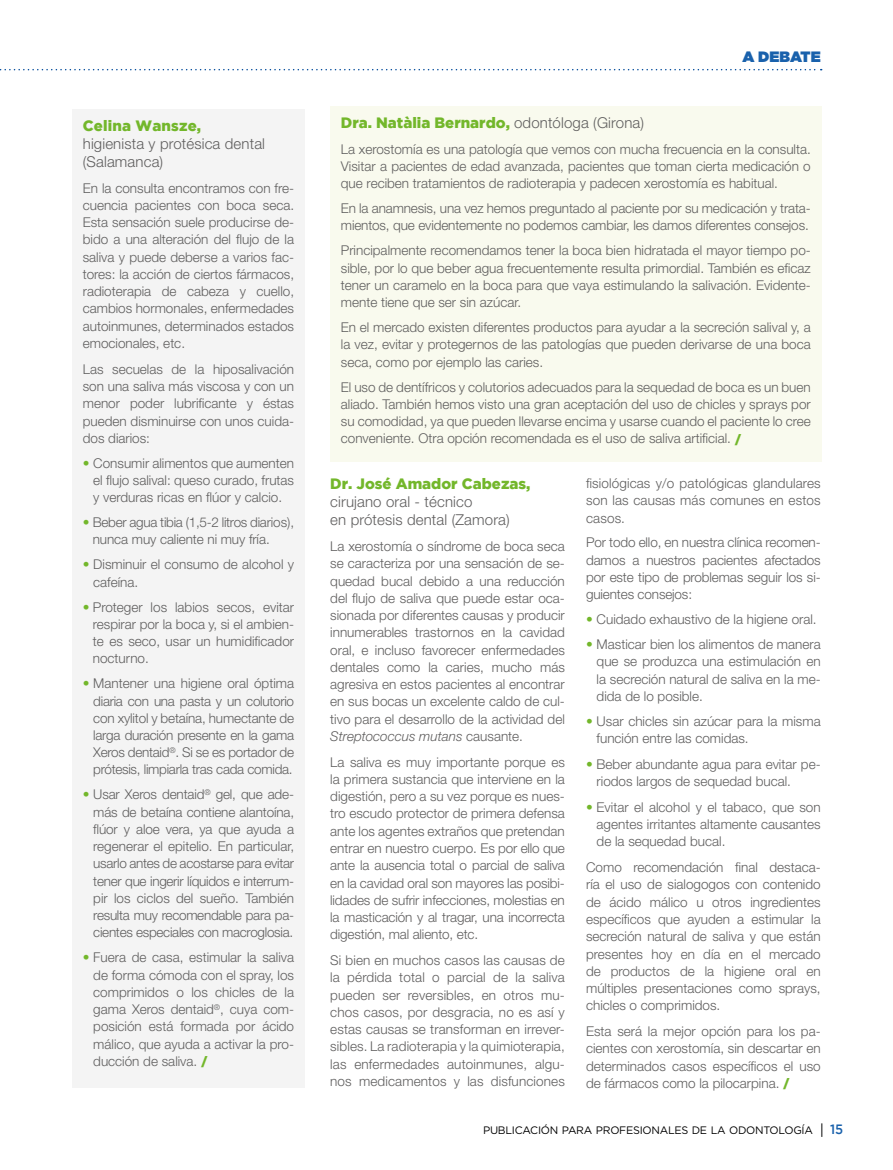
<style>
.page{position:relative;width:893px;height:1170px;background:#fff}
.page>*{position:absolute;margin:0;border:0;box-sizing:border-box;transform-origin:0 0}
.t1{font:300 15px/18px "Helvetica Neue LT Std";letter-spacing:.01em;color:#5f5e5e}
.t2{font:900 15px "Gotham";color:#73b72b}
.t3{font:900 15px "Gotham";color:#1961ac}
.t4{font:300 13.5px/17.2px "Helvetica Neue LT Std";color:#5f5e5e;text-align:justify}
.t5{font:10.8px "Gotham Book SC800";letter-spacing:-.025em;color:#000}
.s1{color:#73b72b}
.s2{font-weight:900;font-size:15px;color:#73b72b}
.s3{font-family:"Helvetica Neue LT Std";font-weight:300;color:#5f5e5e}
.s4{font-style:italic}
.s5{font-family:"Helvetica Neue LT Std";font-size:13.5px}
.s6{font-family:"Gotham";font-weight:500;font-size:13.5px;color:#1961ac}
</style>
<div class="page">
<svg style="left:0;top:69px;width:822px;height:1px"></svg>
<div style="left:72px;top:109px;width:233px;height:978px;background:#f4f4f4"></div>
<div style="left:330px;top:106px;width:491px;height:356px;background:#f9faee"></div>
<p class="t2" style="left:83px;top:117px;width:120px">Celina Wansze,</p>
<p class="t1" style="left:83px;top:134px;width:184px">higienista y protésica dental (Salamanca)</p>
<p class="t4" style="left:83px;top:179px;width:213px">En la consulta encontramos con fre&shy;cuencia pacientes con boca seca.<br>Esta sensación suele producirse de&shy;bido a una alteración del flujo de la saliva y puede deberse a varios fac&shy;tores: la acción de ciertos fármacos, radioterapia de cabeza y cuello, cambios hormonales, enfermedades autoinmunes, determinados estados emocionales, etc.</p>
<p class="t4" style="left:83px;top:360px;width:213px">Las secuelas de la hiposalivación son una saliva más viscosa y con un menor poder lubrificante y éstas pueden disminuirse con unos cuida&shy;dos diarios:</p>
<p class="t4" style="left:93px;top:454px;width:202px;text-indent:-11px"><span class="s1">•</span> Consumir alimentos que aumenten el flujo salival: queso curado, frutas y verduras ricas en flúor y calcio.</p>
<p class="t4" style="left:93px;top:513px;width:203px;text-indent:-10px"><span class="s1">•</span> Beber agua tibia (1,5-2 litros diarios), nunca muy caliente ni muy fría.</p>
<p class="t4" style="left:93px;top:555px;width:202px;text-indent:-11px"><span class="s1">•</span> Disminuir el consumo de alcohol y cafeína.</p>
<p class="t4" style="left:93px;top:597px;width:203px;text-indent:-10px"><span class="s1">•</span> Proteger los labios secos, evitar respirar por la boca y, si el ambien&shy;te es seco, usar un humidificador nocturno.</p>
<p class="t4" style="left:93px;top:674px;width:202px;text-indent:-10px"><span class="s1">•</span> Mantener una higiene oral óptima diaria con una pasta y un colutorio con xylitol y betaína, humectante de larga duración presente en la gama Xeros dentaid<sup>®</sup>. Si se es portador de prótesis, limpiarla tras cada comida.</p>
<p class="t4" style="left:93px;top:785px;width:202px;text-indent:-11px"><span class="s1">•</span> Usar Xeros dentaid<sup>®</sup> gel, que ade&shy;más de betaína contiene alantoína, flúor y aloe vera, ya que ayuda a regenerar el epitelio. En particular, usarlo antes de acostarse para evitar tener que ingerir líquidos e interrum&shy;pir los ciclos del sueño. También resulta muy recomendable para pa&shy;cientes especiales con macroglosia.</p>
<p class="t4" style="left:93px;top:948px;width:202px;text-indent:-11px"><span class="s1">•</span> Fuera de casa, estimular la saliva de forma cómoda con el spray, los comprimidos o los chicles de la gama Xeros dentaid<sup>®</sup>, cuya com&shy;posición está formada por ácido málico, que ayuda a activar la pro&shy;ducción de saliva. <span class="s2">/</span></p>
<p class="t3" style="left:742px;top:48px;width:80px">A DEBATE</p>
<p class="t2" style="left:341px;top:114px;width:305px">Dra. Natàlia Bernardo, <span class="s3">odontóloga (Girona)</span></p>
<p class="t4" style="left:341px;top:140px;width:471px">La xerostomía es una patología que vemos con mucha frecuencia en la consulta.<br>Visitar a pacientes de edad avanzada, pacientes que toman cierta medicación o que reciben tratamientos de radioterapia y padecen xerostomía es habitual.</p>
<p class="t4" style="left:341px;top:199px;width:471px">En la anamnesis, una vez hemos preguntado al paciente por su medicación y trata&shy;mientos, que evidentemente no podemos cambiar, les damos diferentes consejos.</p>
<p class="t4" style="left:341px;top:241px;width:471px">Principalmente recomendamos tener la boca bien hidratada el mayor tiempo po&shy;sible, por lo que beber agua frecuentemente resulta primordial. También es eficaz tener un caramelo en la boca para que vaya estimulando la salivación. Evidente&shy;mente tiene que ser sin azúcar.</p>
<p class="t4" style="left:341px;top:318px;width:471px">En el mercado existen diferentes productos para ayudar a la secreción salival y, a la vez, evitar y protegernos de las patologías que pueden derivarse de una boca seca, como por ejemplo las caries.</p>
<p class="t4" style="left:341px;top:378px;width:471px">El uso de dentífricos y colutorios adecuados para la sequedad de boca es un buen aliado. También hemos visto una gran aceptación del uso de chicles y sprays por su comodidad, ya que pueden llevarse encima y usarse cuando el paciente lo cree conveniente. Otra opción recomendada es el uso de saliva artificial. <span class="s2">/</span></p>
<p class="t2" style="left:330px;top:475px;width:202px">Dr. José Amador Cabezas,</p>
<p class="t1" style="left:330px;top:492px;width:181px">cirujano oral - técnico<br>en prótesis dental (Zamora)</p>
<p class="t4" style="left:330px;top:537px;width:236px">La xerostomía o síndrome de boca seca se caracteriza por una sensación de se&shy;quedad bucal debido a una reducción del flujo de saliva que puede estar oca&shy;sionada por diferentes causas y producir innumerables trastornos en la cavidad oral, e incluso favorecer enfermedades dentales como la caries, mucho más agresiva en estos pacientes al encontrar en sus bocas un excelente caldo de cul&shy;tivo para el desarrollo de la actividad del <span class="s4">Streptococcus mutans</span> causante.</p>
<p class="t4" style="left:330px;top:753px;width:236px">La saliva es muy importante porque es la primera sustancia que interviene en la digestión, pero a su vez porque es nues&shy;tro escudo protector de primera defensa ante los agentes extraños que pretendan entrar en nuestro cuerpo. Es por ello que ante la ausencia total o parcial de saliva en la cavidad oral son mayores las posibi&shy;lidades de sufrir infecciones, molestias en la masticación y al tragar, una incorrecta digestión, mal aliento, etc.</p>
<p class="t4" style="left:330px;top:951px;width:236px">Si bien en muchos casos las causas de la pérdida total o parcial de la saliva pueden ser reversibles, en otros mu&shy;chos casos, por desgracia, no es así y estas causas se transforman en irrever&shy;sibles. La radioterapia y la quimioterapia, las enfermedades autoinmunes, algu&shy;nos medicamentos y las disfunciones</p>
<p class="t4" style="left:586px;top:474px;width:236px">fisiológicas y/o patológicas glandulares son las causas más comunes en estos casos.</p>
<p class="t4" style="left:586px;top:533px;width:236px">Por todo ello, en nuestra clínica recomen&shy;damos a nuestros pacientes afectados por este tipo de problemas seguir los si&shy;guientes consejos:</p>
<p class="t4" style="left:586px;top:610px;width:232px"><span class="s1">•</span> Cuidado exhaustivo de la higiene oral.</p>
<p class="t4" style="left:597px;top:635px;width:226px;text-indent:-11px"><span class="s1">•</span> Masticar bien los alimentos de manera que se produzca una estimulación en la secreción natural de saliva en la me&shy;dida de lo posible.</p>
<p class="t4" style="left:597px;top:712px;width:226px;text-indent:-11px"><span class="s1">•</span> Usar chicles sin azúcar para la misma función entre las comidas.</p>
<p class="t4" style="left:597px;top:755px;width:226px;text-indent:-11px"><span class="s1">•</span> Beber abundante agua para evitar pe&shy;riodos largos de sequedad bucal.</p>
<p class="t4" style="left:597px;top:798px;width:226px;text-indent:-11px"><span class="s1">•</span> Evitar el alcohol y el tabaco, que son agentes irritantes altamente causantes de la sequedad bucal.</p>
<p class="t4" style="left:586px;top:858px;width:236px">Como recomendación final destaca&shy;ría el uso de sialogogos con contenido de ácido málico u otros ingredientes específicos que ayuden a estimular la secreción natural de saliva y que están presentes hoy en día en el mercado de productos de la higiene oral en múltiples presentaciones como sprays, chicles o comprimidos.</p>
<p class="t4" style="left:586px;top:1022px;width:236px">Esta será la mejor opción para los pa&shy;cientes con xerostomía, sin descartar en determinados casos específicos el uso de fármacos como la pilocarpina. <span class="s2">/</span></p>
<p class="t5" style="left:483px;top:1124px;width:362px">PUBLICACIÓN PARA PROFESIONALES DE LA ODONTOLOGÍA <span class="s5">|</span> <span class="s6">15</span></p>
</div>
